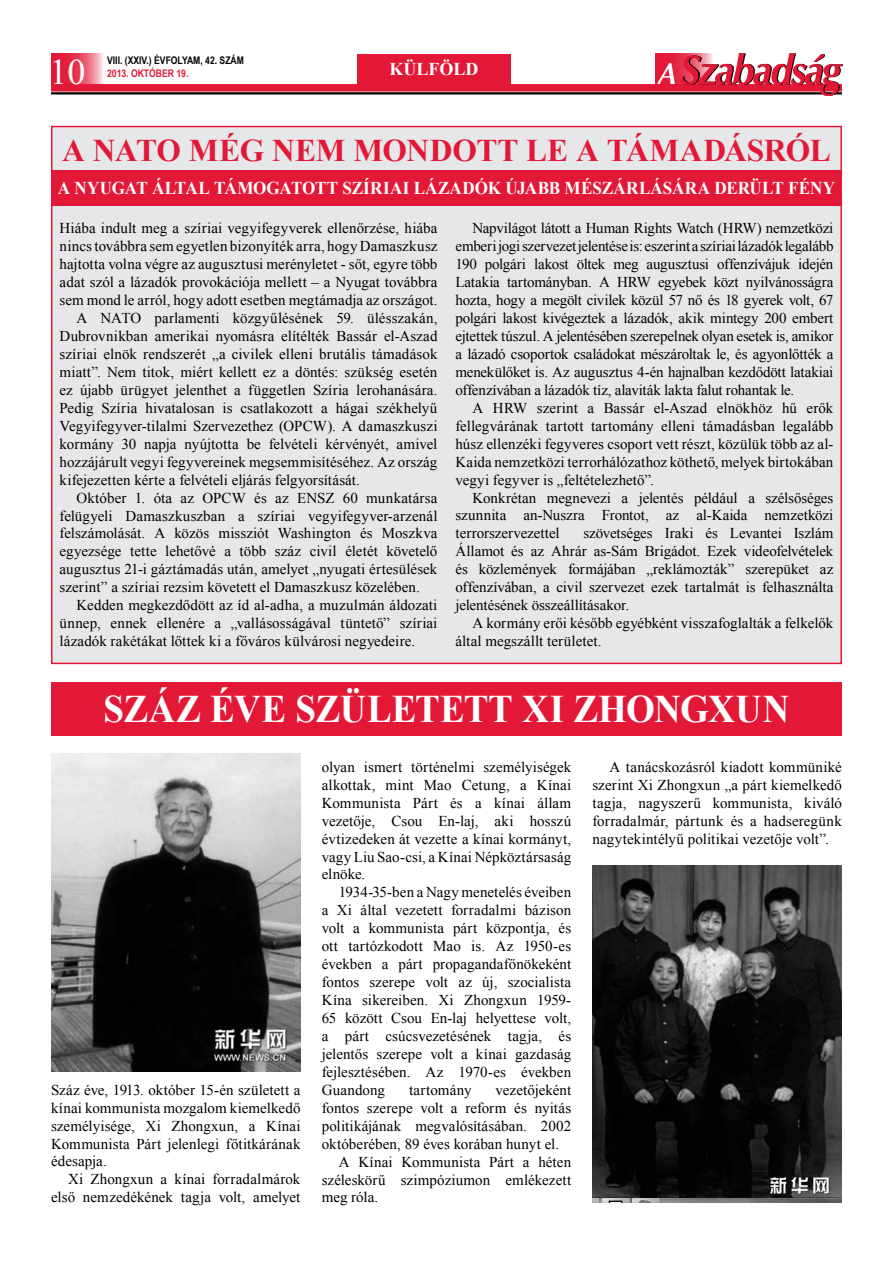
<style>
.page{position:relative;width:893px;height:1263px;background:#fff}
.page>*{position:absolute;margin:0;border:0;box-sizing:border-box;transform-origin:0 0}
.t1{font:700 39px "Times New Roman";letter-spacing:.005em;color:#fff;scale:.95 1}
.t2{font:36px "Times New Roman";color:#fff}
.t3{font:700 31.5px "Times New Roman";color:#e31836}
.t4{font:700 18px "Times New Roman";color:#fff;scale:.95 1}
.t5{font:700 18px "Times New Roman";color:#fff}
.t6{font:15px/18px "Times New Roman";letter-spacing:.005em;color:#000;text-align:justify}
.t7{font:700 10.5px "Arial Narrow";color:#000}
.t8{font:700 10.5px "Arial Narrow";color:#e31836}
</style>
<div class="page">
<div style="left:655px;top:54px;width:58px;height:30px;background:#e31836"></div>
<svg style="left:51px;top:54px;width:52px;height:30px;background:#e94f66"></svg>
<hr style="left:51px;top:92px;width:791px;height:2px;background:#000">
<div style="left:51px;top:84px;width:791px;height:8px;background:#e31836"></div>
<img style="left:657px;top:54px;width:184px;height:41px">
<img style="left:657px;top:64px;width:18px;height:19px">
<div style="left:51px;top:126px;width:791px;height:538px;background:#e6e7e8;border:2px solid #e31836"></div>
<div style="left:357px;top:54px;width:153px;height:31px;background:#e31836"></div>
<div style="left:51px;top:170px;width:791px;height:35px;background:#e31836"></div>
<div style="left:51px;top:682px;width:791px;height:54px;background:#e31836"></div>
<img style="left:592px;top:865px;width:250px;height:337px">
<img style="left:51px;top:754px;width:249px;height:318px">
<h2 class="t2" style="left:50px;top:48px;width:37px">10</h2>
<p class="t7" style="left:107px;top:52px;width:138px">VIII. (XXIV.) ÉVFOLYAM, 42. SZÁM</p>
<p class="t8" style="left:107px;top:65px;width:83px">2013. OKTÓBER 19.</p>
<p class="t5" style="left:389px;top:57px;width:91px">KÜLFÖLD</p>
<h3 class="t3" style="left:62px;top:128px;width:54px">A NATO</h3>
<h3 class="t3" style="left:189px;top:128px;width:643px">MÉG NEM MONDOTT LE A TÁMADÁSRÓL</h3>
<p class="t4" style="left:58px;top:175px;width:819px">A NYUGAT ÁLTAL TÁMOGATOTT SZÍRIAI LÁZADÓK ÚJABB MÉSZÁRLÁSÁRA DERÜLT FÉNY</p>
<p class="t6" style="left:60px;top:219px;width:379px">Hiába indult meg a szíriai vegyifegyverek ellenőrzése, hiába</p>
<p class="t6" style="left:60px;top:237px;width:379px">nincs továbbra sem egyetlen bizonyíték arra, hogy Damaszkusz</p>
<p class="t6" style="left:60px;top:255px;width:379px">hajtotta volna végre az augusztusi merényletet - sőt, egyre több</p>
<p class="t6" style="left:60px;top:273px;width:379px">adat szól a lázadók provokációja mellett – a Nyugat továbbra</p>
<p class="t6" style="left:60px;top:291px;width:379px">sem mond le arról, hogy adott esetben megtámadja az országot.</p>
<p class="t6" style="left:77px;top:309px;width:362px">A NATO parlamenti közgyűlésének 59. ülésszakán,</p>
<p class="t6" style="left:60px;top:327px;width:379px">Dubrovnikban amerikai nyomásra elítélték Bassár el-Aszad</p>
<p class="t6" style="left:60px;top:345px;width:379px">szíriai elnök rendszerét „a civilek elleni brutális támadások</p>
<p class="t6" style="left:60px;top:363px;width:379px">miatt”. Nem titok, miért kellett ez a döntés: szükség esetén</p>
<p class="t6" style="left:60px;top:381px;width:379px">ez újabb ürügyet jelenthet a független Szíria lerohanására.</p>
<p class="t6" style="left:60px;top:399px;width:379px">Pedig Szíria hivatalosan is csatlakozott a hágai székhelyű</p>
<p class="t6" style="left:60px;top:417px;width:379px">Vegyifegyver-tilalmi Szervezethez (OPCW). A damaszkuszi</p>
<p class="t6" style="left:60px;top:434px;width:379px">kormány 30 napja nyújtotta be felvételi kérvényét, amivel</p>
<p class="t6" style="left:60px;top:452px;width:379px">hozzájárult vegyi fegyvereinek megsemmisítéséhez. Az ország</p>
<p class="t6" style="left:60px;top:470px;width:302px">kifejezetten kérte a felvételi eljárás felgyorsítását.</p>
<p class="t6" style="left:77px;top:488px;width:362px">Október 1. óta az OPCW és az ENSZ 60 munkatársa</p>
<p class="t6" style="left:60px;top:506px;width:379px">felügyeli Damaszkuszban a szíriai vegyifegyver-arzenál</p>
<p class="t6" style="left:60px;top:524px;width:379px">felszámolását. A közös missziót Washington és Moszkva</p>
<p class="t6" style="left:60px;top:542px;width:379px">egyezsége tette lehetővé a több száz civil életét követelő</p>
<p class="t6" style="left:60px;top:560px;width:379px">augusztus 21-i gáztámadás után, amelyet „nyugati értesülések</p>
<p class="t6" style="left:60px;top:578px;width:362px">szerint” a szíriai rezsim követett el Damaszkusz közelében.</p>
<p class="t6" style="left:77px;top:596px;width:362px">Kedden megkezdődött az íd al-adha, a muzulmán áldozati</p>
<p class="t6" style="left:60px;top:614px;width:379px">ünnep, ennek ellenére a „vallásosságával tüntető” szíriai</p>
<p class="t6" style="left:60px;top:632px;width:357px">lázadók rakétákat lőttek ki a főváros külvárosi negyedeire.</p>
<p class="t6" style="left:455px;top:219px;width:379px;text-indent:17px">Napvilágot látott a Human Rights Watch (HRW) nemzetközi emberi jogi szervezet jelentése is: eszerint a szíriai lázadók legalább 190 polgári lakost öltek meg augusztusi offenzívájuk idején Latakia tartományban. A HRW egyebek közt nyilvánosságra hozta, hogy a megölt civilek közül 57 nő és 18 gyerek volt, 67 polgári lakost kivégeztek a lázadók, akik mintegy 200 embert ejtettek túszul. A jelentésében szerepelnek olyan esetek is, amikor a lázadó csoportok családokat mészároltak le, és agyonlőtték a menekülőket is. Az augusztus 4-én hajnalban kezdődött latakiai offenzívában a lázadók tíz, alaviták lakta falut rohantak le.</p>
<p class="t6" style="left:455px;top:399px;width:379px;text-indent:17px">A HRW szerint a Bassár el-Aszad elnökhöz hű erők fellegvárának tartott tartomány elleni támadásban legalább húsz ellenzéki fegyveres csoport vett részt, közülük több az al-Kaida nemzetközi terrorhálózathoz köthető, melyek birtokában vegyi fegyver is „feltételezhető”.</p>
<p class="t6" style="left:455px;top:488px;width:379px;text-indent:17px">Konkrétan megnevezi a jelentés például a szélsőséges szunnita an-Nuszra Frontot, az al-Kaida nemzetközi terrorszervezettel</p>
<p class="t6" style="left:455px;top:524px;width:379px;text-indent:128px">szövetséges Iraki és Levantei Iszlám Államot és az Ahrár as-Sám Brigádot. Ezek videofelvételek és közlemények formájában „reklámozták” szerepüket az offenzívában, a civil szervezet ezek tartalmát is felhasználta jelentésének összeállításakor.</p>
<p class="t6" style="left:455px;top:614px;width:379px;text-indent:17px">A kormány erői később egyébként visszafoglalták a felkelők által megszállt területet.</p>
<h1 class="t1" style="left:104px;top:682px;width:723px">SZÁZ ÉVE SZÜLETETT XI ZHONGXUN</h1>
<p class="t6" style="left:51px;top:1080px;width:251px">Száz éve, 1913. október 15-én született a kínai kommunista mozgalom kiemelkedő személyisége, Xi Zhongxun, a Kínai Kommunista Párt jelenlegi főtitkárának édesapja.</p>
<p class="t6" style="left:51px;top:1170px;width:251px;text-align:right">Xi Zhongxun a kínai forradalmárok első nemzedékének tagja volt, amelyet</p>
<p class="t6" style="left:322px;top:757px;width:251px">olyan ismert történelmi személyiségek alkottak, mint Mao Cetung, a Kínai Kommunista Párt és a kínai állam vezetője, Csou En-laj, aki hosszú évtizedeken át vezette a kínai kormányt, vagy Liu Sao-csi, a Kínai Népköztársaság elnöke.</p>
<p class="t6" style="left:322px;top:883px;width:251px;text-indent:17px">1934-35-ben a Nagy menetelés éveiben a Xi által vezetett forradalmi bázison volt a kommunista párt központja, és ott tartózkodott Mao is. Az 1950-es években a párt propagandafőnökeként fontos szerepe volt az új, szocialista Kína sikereiben. Xi Zhongxun 1959- 65 között Csou En-laj helyettese volt, a párt csúcsvezetésének tagja, és jelentős szerepe volt a kínai gazdaság fejlesztésében. Az 1970-es években Guandong</p>
<p class="t6" style="left:409px;top:1080px;width:64px">tartomány</p>
<p class="t6" style="left:496px;top:1080px;width:77px">vezetőjeként</p>
<p class="t6" style="left:322px;top:1098px;width:251px">fontos szerepe volt a reform és nyitás</p>
<p class="t6" style="left:322px;top:1116px;width:251px">politikájának megvalósításában. 2002</p>
<p class="t6" style="left:322px;top:1134px;width:239px">októberében, 89 éves korában hunyt el.</p>
<p class="t6" style="left:339px;top:1152px;width:234px">A Kínai Kommunista Párt a héten</p>
<p class="t6" style="left:322px;top:1170px;width:251px">széleskörű szimpóziumon emlékezett</p>
<p class="t6" style="left:322px;top:1188px;width:58px">meg róla.</p>
<p class="t6" style="left:592px;top:757px;width:251px;text-indent:17px">A tanácskozásról kiadott kommüniké szerint Xi Zhongxun „a párt kiemelkedő tagja, nagyszerű kommunista, kiváló forradalmár, pártunk és a hadseregünk nagytekintélyű politikai vezetője volt”.</p>
</div>
